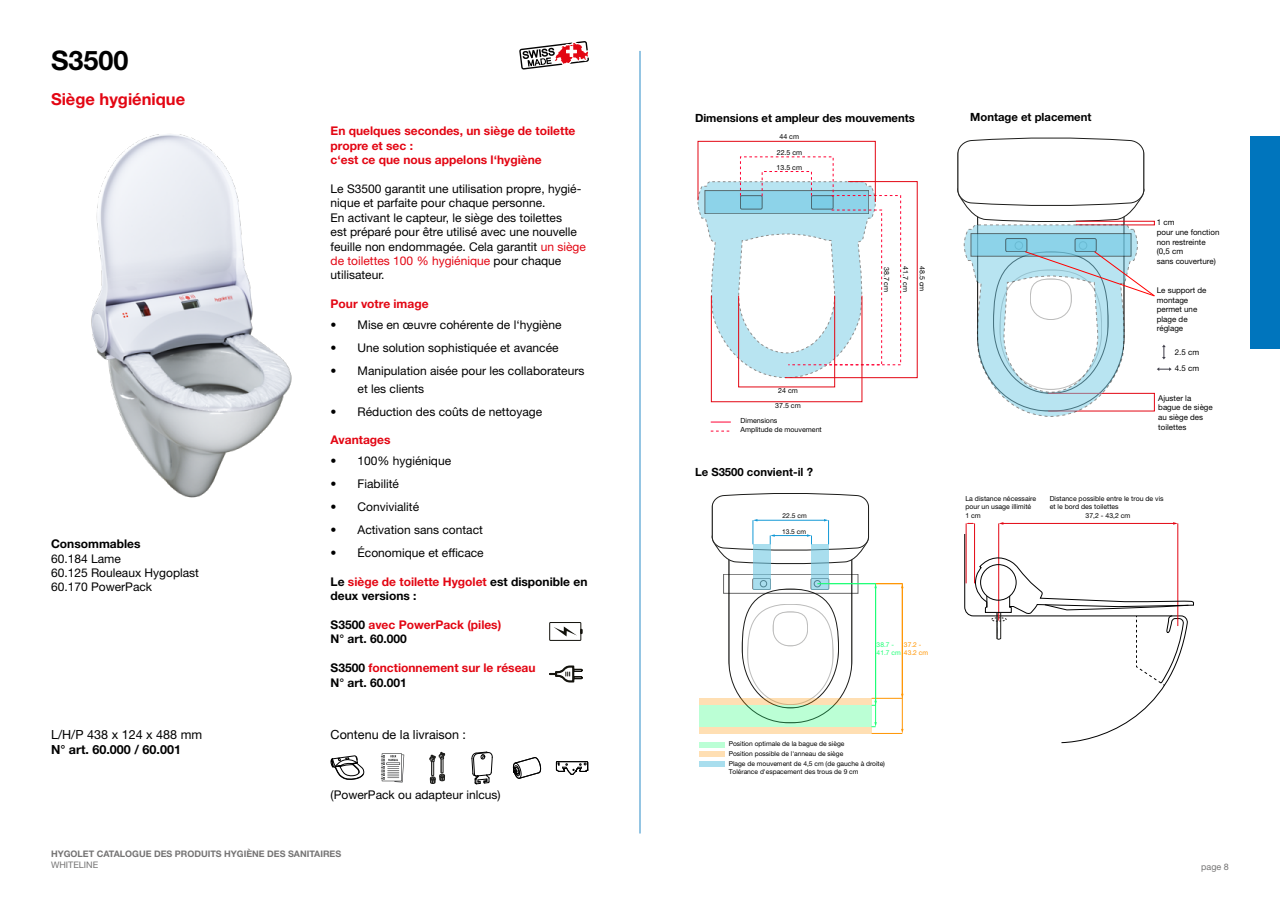
<style>
.page{position:relative;width:1280px;height:910px;background:#fff}
.page>*{position:absolute;margin:0;border:0;box-sizing:border-box;transform-origin:0 0}
.t1{font:700 27px "Helvetica Neue LT Std";color:#000}
.t2{font:700 16.5px "Helvetica Neue LT Std";color:#e30613}
.t3{font:12.6px "Helvetica Neue LT Std";color:#000}
.t4{font:700 12.6px "Helvetica Neue LT Std";color:#000}
.t5{font:12px/14.4px "Helvetica Neue LT Std";color:#000}
.t6{font:700 12px/14.4px "Helvetica Neue LT Std";color:#e30613}
.t7{font:700 12px/14.4px "Helvetica Neue LT Std";color:#000}
.t8{font:700 11.25px "Helvetica Neue LT Std";color:#000}
.t9{font:700 9px "Helvetica Neue LT Std";color:#757474}
.t10{font:9px "Helvetica Neue LT Std";color:#757474}
.t11{font:7.95px/9.6px "Helvetica Neue LT Std";color:#000}
.t12{font:7.05px/14.7px "Helvetica Neue LT Std";color:#000}
.t13{font:6.9px/8.6px "Helvetica Neue LT Std";color:#000}
.t14{font:6.75px/9.9px "Helvetica Neue LT Std";color:#000}
.t15{font:6.75px/7.9px "Helvetica Neue LT Std";color:#1dff75}
.t16{font:6.75px/7.9px "Helvetica Neue LT Std";color:#ff9500}
.s1{color:#e30613}
.s2{color:#000}
</style>
<div class="page">
<div style="left:1250px;top:136px;width:30px;height:213px;background:#0075bd"></div>
<img style="left:91px;top:134px;width:201px;height:364px">
<svg style="left:957px;top:137px;width:214px;height:279px"></svg>
<div style="left:711px;top:295px;width:151px;height:107px;border:1px solid #e30613"></div>
<svg style="left:697px;top:141px;width:221px;height:237px"></svg>
<svg style="left:711px;top:422px;width:20px;height:1px"></svg>
<svg style="left:711px;top:431px;width:19px;height:1px"></svg>
<hr style="left:872px;top:733px;width:30px;height:1px;background:#ff9500">
<div style="left:699px;top:705px;width:173px;height:22px;background:#bbffd5"></div>
<div style="left:699px;top:742px;width:26px;height:5px;background:#bbffd5"></div>
<div style="left:699px;top:698px;width:173px;height:7px;background:#ffdfb3"></div>
<div style="left:699px;top:751px;width:26px;height:6px;background:#ffdfb3"></div>
<div style="left:699px;top:762px;width:26px;height:5px;background:#a9deee"></div>
<div style="left:699px;top:727px;width:173px;height:6px;background:#ffdfb3"></div>
<svg style="left:712px;top:493px;width:191px;height:240px"></svg>
<svg style="left:964px;top:533px;width:215px;height:210px"></svg>
<hr style="left:1177px;top:523px;width:1px;height:103px;background:#e30613">
<hr style="left:1002px;top:523px;width:172px;height:1px;background:#e30613">
<hr style="left:998px;top:523px;width:1px;height:97px;background:#e30613">
<hr style="left:974px;top:523px;width:1px;height:60px;background:#e30613">
<hr style="left:966px;top:523px;width:1px;height:60px;background:#e30613">
<svg style="left:975px;top:555px;width:219px;height:131px"></svg>
<svg style="left:472px;top:752px;width:20px;height:32px"></svg>
<svg style="left:429px;top:752px;width:16px;height:32px"></svg>
<svg style="left:381px;top:753px;width:23px;height:29px"></svg>
<svg style="left:513px;top:757px;width:28px;height:22px"></svg>
<svg style="left:331px;top:756px;width:33px;height:24px"></svg>
<div style="left:549px;top:622px;width:32px;height:19px;border:1px solid #12110b"></div>
<svg style="left:554px;top:626px;width:28px;height:10px"></svg>
<svg style="left:556px;top:761px;width:32px;height:14px"></svg>
<svg style="left:549px;top:665px;width:34px;height:18px"></svg>
<svg style="left:519px;top:41px;width:70px;height:29px"></svg>
<h1 class="t1" style="left:51px;top:44px;width:79px">S3500</h1>
<h2 class="t2" style="left:51px;top:89px;width:136px">Siège hygiénique</h2>
<p class="t7" style="left:51px;top:536px;width:91px">Consommables</p>
<p class="t5" style="left:51px;top:551px;width:150px">60.184 Lame<br>60.125 Rouleaux Hygoplast<br>60.170 PowerPack</p>
<p class="t3" style="left:51px;top:727px;width:153px">L/H/P 438 x 124 x 488 mm</p>
<p class="t4" style="left:51px;top:742px;width:132px">N° art. 60.000 / 60.001</p>
<p class="t6" style="left:331px;top:124px;width:246px">En quelques secondes, un siège de toilette propre et sec :<br>c‘est ce que nous appelons l‘hygiène</p>
<p class="t5" style="left:331px;top:181px;width:257px">Le S3500 garantit une utilisation propre, hygié&shy;nique et parfaite pour chaque personne.<br>En activant le capteur, le siège des toilettes<br>est préparé pour être utilisé avec une nouvelle feuille non endommagée. Cela garantit <span class="s1">un siège de toilettes 100 % hygiénique</span> pour chaque utilisateur.</p>
<p class="t6" style="left:331px;top:296px;width:100px">Pour votre image</p>
<p class="t5" style="left:331px;top:317px;width:232px">• Mise en œuvre cohérente de l‘hygiène</p>
<p class="t5" style="left:331px;top:340px;width:229px">• Une solution sophistiquée et avancée</p>
<p class="t5" style="left:358px;top:361px;width:228px;line-height:18px;text-indent:-27px">• Manipulation aisée pour les collaborateurs et les clients</p>
<p class="t5" style="left:331px;top:404px;width:213px">• Réduction des coûts de nettoyage</p>
<p class="t6" style="left:331px;top:433px;width:62px">Avantages</p>
<p class="t5" style="left:331px;top:453px;width:122px">• 100% hygiénique</p>
<p class="t5" style="left:331px;top:476px;width:70px">• Fiabilité</p>
<p class="t5" style="left:331px;top:499px;width:90px">• Convivialité</p>
<p class="t5" style="left:331px;top:522px;width:154px">• Activation sans contact</p>
<p class="t5" style="left:331px;top:545px;width:155px">• Économique et efficace</p>
<p class="t7" style="left:331px;top:574px;width:258px">Le <span class="s1">siège de toilette Hygolet</span> est disponible en deux versions :</p>
<p class="t6" style="left:331px;top:617px;width:172px"><span class="s2">S3500</span> avec PowerPack (piles)<br><span class="s2">N° art. 60.000</span></p>
<p class="t6" style="left:331px;top:660px;width:206px"><span class="s2">S3500</span> fonctionnement sur le réseau<br><span class="s2">N° art. 60.001</span></p>
<p class="t3" style="left:331px;top:727px;width:137px">Contenu de la livraison :</p>
<p class="t5" style="left:331px;top:787px;width:172px">(PowerPack ou adapteur inlcus)</p>
<p class="t8" style="left:695px;top:111px;width:221px">Dimensions et ampleur des mouvements</p>
<p class="t12" style="left:779px;top:130px;width:21px">44 cm</p>
<p class="t12" style="left:777px;top:145px;width:27px">22.5 cm</p>
<p class="t12" style="left:776px;top:160px;width:27px">13.5 cm</p>
<p class="t12" style="left:778px;top:383px;width:21px">24 cm</p>
<p class="t12" style="left:740px;top:398px;width:62px;text-indent:35px">37.5 cm<br>Dimensions</p>
<p class="t12" style="left:740px;top:422px;width:83px">Amplitude de mouvement</p>
<p class="t8" style="left:695px;top:465px;width:119px">Le S3500 convient-il ?</p>
<p class="t14" style="left:782px;top:511px;width:26px">22.5 cm</p>
<p class="t14" style="left:782px;top:526px;width:26px">13.5 cm</p>
<p class="t12" style="left:894px;top:267px;width:27px;rotate:90deg">38.7 cm</p>
<p class="t12" style="left:913px;top:266px;width:27px;rotate:90deg">41.7 cm</p>
<p class="t12" style="left:930px;top:266px;width:27px;rotate:90deg">48.5 cm</p>
<p class="t8" style="left:970px;top:110px;width:123px">Montage et placement</p>
<p class="t11" style="left:1157px;top:218px;width:64px">1 cm<br>pour une fonction non restreinte (0,5 cm<br>sans couverture)</p>
<p class="t11" style="left:1157px;top:285px;width:51px">Le support de montage permet une plage de réglage</p>
<p class="t11" style="left:1175px;top:344px;width:26px;line-height:15.9px">2.5 cm<br>4.5 cm</p>
<p class="t11" style="left:1158px;top:393px;width:56px">Ajuster la bague de siège au siège des toilettes</p>
<p class="t13" style="left:965px;top:494px;width:72px">La distance nécessaire pour un usage illimité<br>1 cm</p>
<p class="t13" style="left:1050px;top:494px;width:115px">Distance possible entre le trou de vis</p>
<p class="t13" style="left:1050px;top:503px;width:71px">et le bord des toilettes</p>
<p class="t13" style="left:1085px;top:511px;width:46px">37,2 - 43,2 cm</p>
<p class="t15" style="left:877px;top:640px;width:26px">38.7 -<br>41.7 cm</p>
<p class="t16" style="left:904px;top:640px;width:26px">37.2 -<br>43.2 cm</p>
<p class="t14" style="left:729px;top:739px;width:158px">Position optimale de la bague de siège<br>Position possible de l'anneau de siège<br>Plage de mouvement de 4,5 cm (de gauche à droite)</p>
<p class="t14" style="left:729px;top:766px;width:131px">Tolérance d'espacement des trous de 9 cm</p>
<p class="t9" style="left:51px;top:848px;width:292px">HYGOLET CATALOGUE DES PRODUITS HYGIÈNE DES SANITAIRES</p>
<p class="t10" style="left:51px;top:859px;width:49px">WHITELINE</p>
<p class="t10" style="left:1201px;top:861px;width:29px">page 8</p>
</div>
